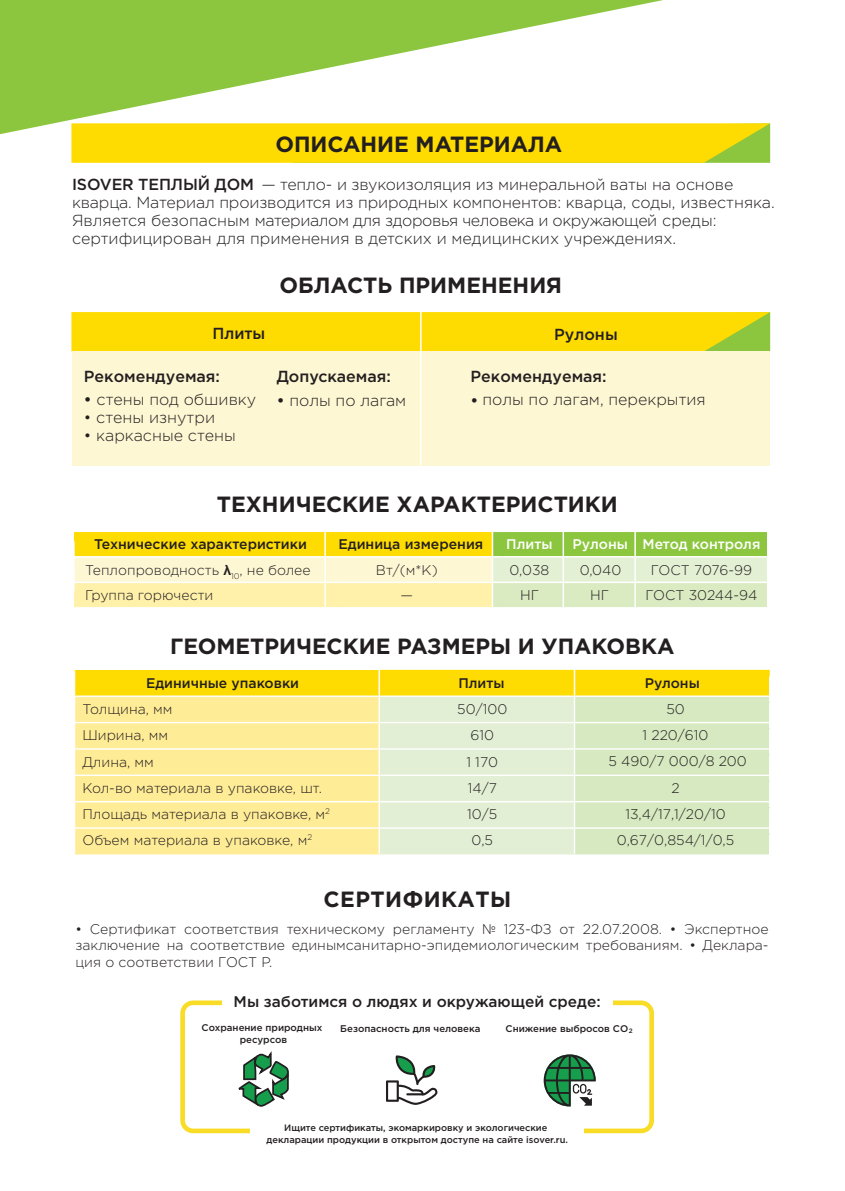
<style>
.page{position:relative;width:845px;height:1191px;background:#fff}
.page>*{position:absolute;margin:0;border:0;box-sizing:border-box;transform-origin:0 0}
.t1{font:700 22px "Gotham Pro";color:#231f20}
.t2{font:700 22px "Gotham Pro";letter-spacing:.02em;color:#231f20}
.t3{font:300 16px/18px "Gotham Pro";color:#231f20}
.t4{font:500 16px "Gotham Pro";color:#231f20}
.t5{font:500 15.4px "Gotham Pro";color:#231f20}
.t6{font:300 14px/26px "Gotham Pro";color:#231f20;text-align:center}
.t7{font:500 14px "Gotham Pro";color:#231f20}
.t8{font:500 14px "Gotham Pro";color:#fff}
.t9{font:300 14px "Gotham Pro";letter-spacing:-.02em;color:#231f20}
.t10{font:500 9.6px "Gotham Pro";color:#231f20}
.t11{font:500 9.2px/12.4px "Gotham Pro";color:#231f20;text-align:center}
.t12{font:500 6.4px "Gotham Pro";color:#231f20}
.s1{font-weight:500}
.s2{font-family:"Arial";font-weight:700}
</style>
<div class="page">
<svg style="left:71px;top:123px;width:699px;height:40px;background:#f6da06"></svg>
<svg style="left:74px;top:531px;width:693px;height:77px;background:#e8e893"></svg>
<svg style="left:0;top:0;width:747px;height:137px"></svg>
<svg style="left:386px;top:1055px;width:51px;height:49px"></svg>
<svg style="left:238px;top:1051px;width:51px;height:56px"></svg>
<svg style="left:544px;top:1054px;width:51px;height:52px"></svg>
<div style="left:180px;top:1000px;width:474px;height:133px;border:5px solid #f9dc26;border-radius:11px"></div>
<div style="left:222px;top:992px;width:390px;height:20px;background:#fff"></div>
<div style="left:250px;top:1121px;width:334px;height:24px;background:#fff"></div>
<svg style="left:71px;top:312px;width:699px;height:39px;background:#f9db04"></svg>
<div style="left:72px;top:351px;width:349px;height:114px;background:#fef7d4"></div>
<div style="left:421px;top:351px;width:349px;height:114px;background:#fef7d4"></div>
<hr style="left:420px;top:312px;width:1px;height:153px;background:#fff">
<svg style="left:74px;top:669px;width:696px;height:186px;background:#efea9f"></svg>
<hr style="left:379px;top:722px;width:195px;height:1px;background:#fff">
<hr style="left:574px;top:722px;width:196px;height:1px;background:#fff">
<h1 class="t1" style="left:275px;top:131px;width:288px">ОПИСАНИЕ МАТЕРИАЛА</h1>
<p class="t3" style="left:72px;top:175px;width:704px"><span class="s1">ISOVER ТЕПЛЫЙ ДОМ</span> — тепло- и звукоизоляция из минеральной ваты на основе кварца. Материал производится из природных компонентов: кварца, соды, известняка.<br>Является безопасным материалом для здоровья человека и окружающей среды: сертифицирован для применения в детских и медицинских учреждениях.</p>
<h1 class="t1" style="left:279px;top:273px;width:284px">ОБЛАСТЬ ПРИМЕНЕНИЯ</h1>
<p class="t4" style="left:212px;top:324px;width:54px">Плиты</p>
<p class="t4" style="left:554px;top:325px;width:65px">Рулоны</p>
<p class="t4" style="left:84px;top:367px;width:138px">Рекомендуемая:</p>
<p class="t3" style="left:84px;top:391px;width:174px"><span class="s1">•</span> стены под обшивку</p>
<p class="t3" style="left:84px;top:409px;width:133px">• стены изнутри</p>
<p class="t3" style="left:84px;top:427px;width:154px">• каркасные стены</p>
<p class="t4" style="left:277px;top:367px;width:116px">Допускаемая:</p>
<p class="t4" style="left:470px;top:367px;width:138px">Рекомендуемая:</p>
<p class="t3" style="left:277px;top:391px;width:131px"><span class="s1">•</span> полы по лагам</p>
<p class="t3" style="left:470px;top:391px;width:237px"><span class="s1">•</span> полы по лагам, перекрытия</p>
<h1 class="t1" style="left:217px;top:491px;width:402px">ТЕХНИЧЕСКИЕ ХАРАКТЕРИСТИКИ</h1>
<p class="t7" style="left:94px;top:536px;width:214px">Технические характеристики</p>
<p class="t7" style="left:338px;top:536px;width:146px">Единица измерения</p>
<p class="t8" style="left:506px;top:536px;width:48px">Плиты</p>
<p class="t8" style="left:642px;top:536px;width:119px">Метод контроля</p>
<p class="t6" style="left:85px;top:557px;width:227px">Теплопроводность <span class="s2">λ</span><sub>10</sub>, не более</p>
<p class="t6" style="left:376px;top:557px;width:63px">Вт/(м*К)</p>
<p class="t6" style="left:509px;top:557px;width:41px">0,038</p>
<p class="t9" style="left:651px;top:562px;width:103px">ГОСТ 7076-99</p>
<p class="t6" style="left:85px;top:582px;width:130px">Группа горючести</p>
<p class="t6" style="left:400px;top:582px;width:14px">—</p>
<p class="t6" style="left:520px;top:582px;width:20px">НГ</p>
<p class="t8" style="left:572px;top:536px;width:57px">Рулоны</p>
<p class="t6" style="left:579px;top:557px;width:43px">0,040<br>НГ</p>
<p class="t6" style="left:645px;top:582px;width:113px">ГОСТ 30244-94</p>
<h1 class="t1" style="left:170px;top:633px;width:506px">ГЕОМЕТРИЧЕСКИЕ РАЗМЕРЫ И УПАКОВКА</h1>
<p class="t7" style="left:146px;top:675px;width:155px">Единичные упаковки</p>
<p class="t7" style="left:458px;top:675px;width:48px">Плиты</p>
<p class="t7" style="left:645px;top:675px;width:56px">Рулоны</p>
<p class="t6" style="left:82px;top:696px;width:249px;text-align:left">Толщина, мм<br>Ширина, мм<br>Длина, мм<br>Кол-во материала в упаковке, шт.<br>Площадь материала в упаковке, м<sup>2<br></sup>Объем материала в упаковке, м<sup>2</sup></p>
<p class="t6" style="left:457px;top:696px;width:51px">50/100<br>610<br>1 170<br>14/7<br>10/5<br>0,5</p>
<p class="t6" style="left:608px;top:696px;width:140px">50<br>1 220/610<br>5 490/7 000/8 200<br>2<br>13,4/17,1/20/10<br>0,67/0,854/1/0,5</p>
<h1 class="t2" style="left:323px;top:886px;width:189px">СЕРТИФИКАТЫ</h1>
<p class="t6" style="left:75px;top:920px;width:694px;line-height:16.8px;text-align:justify">• Сертификат соответствия техническому регламенту № 123-ФЗ от 22.07.2008. • Экспертное заключение на соответствие единымсанитарно-эпидемиологическим требованиям. • Деклара&shy;ция о соответствии ГОСТ Р.</p>
<p class="t5" style="left:234px;top:993px;width:368px">Мы заботимся о людях и окружающей среде:</p>
<p class="t10" style="left:202px;top:1022px;width:122px">Сохранение природных</p>
<p class="t10" style="left:340px;top:1022px;width:142px">Безопасность для человека</p>
<p class="t12" style="left:629px;top:1027px;width:5px">2</p>
<p class="t10" style="left:240px;top:1034px;width:49px">ресурсов</p>
<p class="t10" style="left:505px;top:1023px;width:124px">Снижение выбросов СО</p>
<p class="t11" style="left:266px;top:1121px;width:303px">Ищите сертификаты, экомаркировку и экологические декларации продукции в открытом доступе на сайте isover.ru.</p>
</div>
